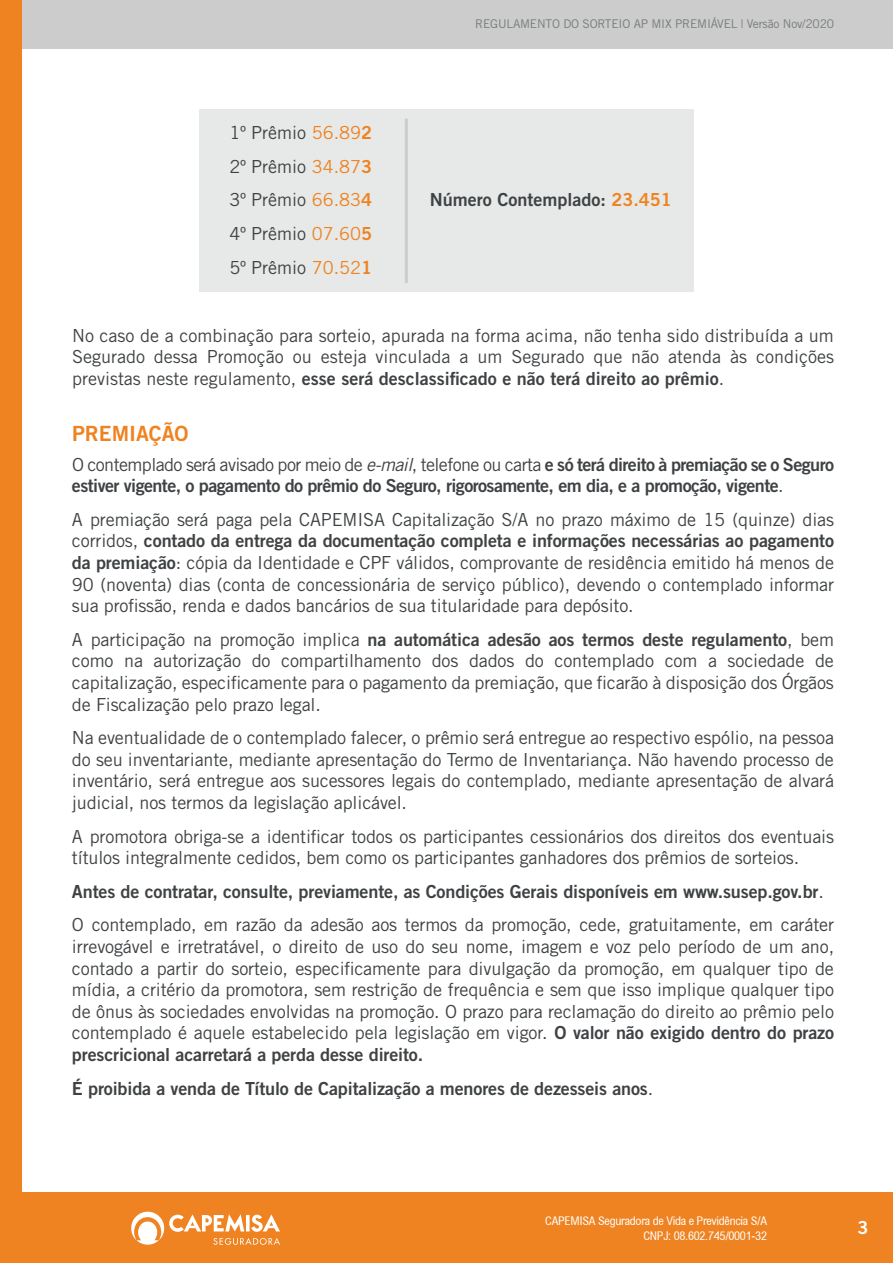
<style>
.page{position:relative;width:893px;height:1263px;background:#fff}
.page>*{position:absolute;margin:0;border:0;box-sizing:border-box;transform-origin:0 0}
.t1{font:21px "Trade Gothic LT Std Bd 2";color:#ef8321}
.t2{font:18px/21.6px "Trade Gothic LT Std";letter-spacing:-.01em;color:#3f4244;text-align:justify}
.t3{font:18px/33.6px "Trade Gothic LT Std Bd 2";letter-spacing:-.01em;color:#3f4244}
.t4{font:18px "Trade Gothic LT Std";letter-spacing:-.03em;color:#3f4244}
.t5{font:18px "Trade Gothic LT Std Bd 2";letter-spacing:-.03em;color:#3f4244}
.t6{font:18px "Trade Gothic LT Std Bd 2";color:#fff}
.t7{font:condensed 12px/15px "Arial";letter-spacing:-.02em;color:#fff;text-align:right}
.t8{font:12px "Trade Gothic LT Std";letter-spacing:-.015em;color:#787c7e}
.s1{color:#ef8321}
.s2{font-family:"Trade Gothic LT Std Bd 2";color:#ef8321}
.s3{font-family:"Trade Gothic LT Std"}
.s4{font-style:italic}
.s5{font-family:"Trade Gothic LT Std Bd 2"}
</style>
<div class="page">
<div style="left:0;top:1193px;width:893px;height:70px;background:#ef8321"></div>
<div style="left:0;top:0;width:893px;height:49px;background:#cbcccb"></div>
<div style="left:0;top:0;width:22px;height:1263px;background:#ef8321"></div>
<svg style="left:131px;top:1212px;width:149px;height:33px"></svg>
<div style="left:199px;top:110px;width:495px;height:182px;background:#e7e9e8"></div>
<hr style="left:405px;top:119px;width:3px;height:164px;background:#cbcccb">
<p class="t2" style="left:229px;top:116px;width:144px;line-height:33.6px">1º Prêmio <span class="s1">56.89</span><span class="s2">2<br></span>2º Prêmio <span class="s1">34.87</span><span class="s2">3<br></span>3º Prêmio <span class="s1">66.83</span><span class="s2">4<br></span>4º Prêmio <span class="s1">07.60</span><span class="s2">5<br></span>5º Prêmio <span class="s1">70.52</span><span class="s2">1</span></p>
<p class="t8" style="left:475px;top:17px;width:360px">REGULAMENTO DO SORTEIO AP MIX PREMIÁVEL | Versão Nov/2020</p>
<p class="t3" style="left:430px;top:183px;width:243px">Número Contemplado: <span class="s1">23.451</span></p>
<p class="t2" style="left:72px;top:324px;width:764px">No caso de a combinação para sorteio, apurada na forma acima, não tenha sido distribuída a um<br>Segurado dessa Promoção ou esteja vinculada a um Segurado que não atenda às condições</p>
<p class="t3" style="left:72px;top:361px;width:654px"><span class="s3">previstas neste regulamento,</span> esse será desclassificado e não terá direito ao prêmio<span class="s3">.</span></p>
<p class="t1" style="left:72px;top:421px;width:118px">PREMIAÇÃO</p>
<p class="t4" style="left:72px;top:453px;width:764px">O contemplado será avisado por meio de <span class="s4">e-mail</span>, telefone ou carta <span class="s5">e só terá direito à premiação se o Seguro</span></p>
<p class="t5" style="left:72px;top:475px;width:713px">estiver vigente, o pagamento do prêmio do Seguro, rigorosamente, em dia, e a promoção, vigente<span class="s3">.</span></p>
<p class="t2" style="left:72px;top:508px;width:764px">A premiação será paga pela CAPEMISA Capitalização S/A no prazo máximo de 15 (quinze) dias</p>
<p class="t3" style="left:72px;top:524px;width:764px"><span class="s3">corridos,</span> contado da entrega da documentação completa e informações necessárias ao pagamento</p>
<p class="t2" style="left:72px;top:551px;width:764px"><span class="s5">da premiação</span>: cópia da Identidade e CPF válidos, comprovante de residência emitido há menos de 90 (noventa) dias (conta de concessionária de serviço público), devendo o contemplado informar sua profissão, renda e dados bancários de sua titularidade para depósito.</p>
<p class="t3" style="left:72px;top:622px;width:764px"><span class="s3">A participação na promoção implica</span> na automática adesão aos termos deste regulamento<span class="s3">, bem</span></p>
<p class="t2" style="left:72px;top:650px;width:763px">como na autorização do compartilhamento dos dados do contemplado com a sociedade de capitalização, especificamente para o pagamento da premiação, que ficarão à disposição dos Órgãos de Fiscalização pelo prazo legal.</p>
<p class="t2" style="left:72px;top:727px;width:764px">Na eventualidade de o contemplado falecer, o prêmio será entregue ao respectivo espólio, na pessoa do seu inventariante, mediante apresentação do Termo de Inventariança. Não havendo processo de inventário, será entregue aos sucessores legais do contemplado, mediante apresentação de alvará judicial, nos termos da legislação aplicável.</p>
<p class="t2" style="left:72px;top:825px;width:764px">A promotora obriga-se a identificar todos os participantes cessionários dos direitos dos eventuais títulos integralmente cedidos, bem como os participantes ganhadores dos prêmios de sorteios.</p>
<p class="t3" style="left:72px;top:874px;width:753px">Antes de contratar, consulte, previamente, as Condições Gerais disponíveis em www.susep.gov.br<span class="s3">.</span></p>
<p class="t2" style="left:72px;top:914px;width:764px">O contemplado, em razão da adesão aos termos da promoção, cede, gratuitamente, em caráter irrevogável e irretratável, o direito de uso do seu nome, imagem e voz pelo período de um ano, contado a partir do sorteio, especificamente para divulgação da promoção, em qualquer tipo de mídia, a critério da promotora, sem restrição de frequência e sem que isso implique qualquer tipo de ônus às sociedades envolvidas na promoção. O prazo para reclamação do direito ao prêmio pelo contemplado é aquele estabelecido pela legislação em vigor. <span class="s5">O valor não exigido dentro do prazo</span></p>
<p class="t3" style="left:72px;top:1037px;width:583px">prescricional acarretará a perda desse direito.<br>É proibida a venda de Título de Capitalização a menores de dezesseis anos<span class="s3">.</span></p>
<p class="t7" style="left:545px;top:1212px;width:223px">CAPEMISA Seguradora de Vida e Previdência S/A<br>CNPJ: 08.602.745/0001-32</p>
<p class="t6" style="left:858px;top:1216px;width:12px">3</p>
</div>
